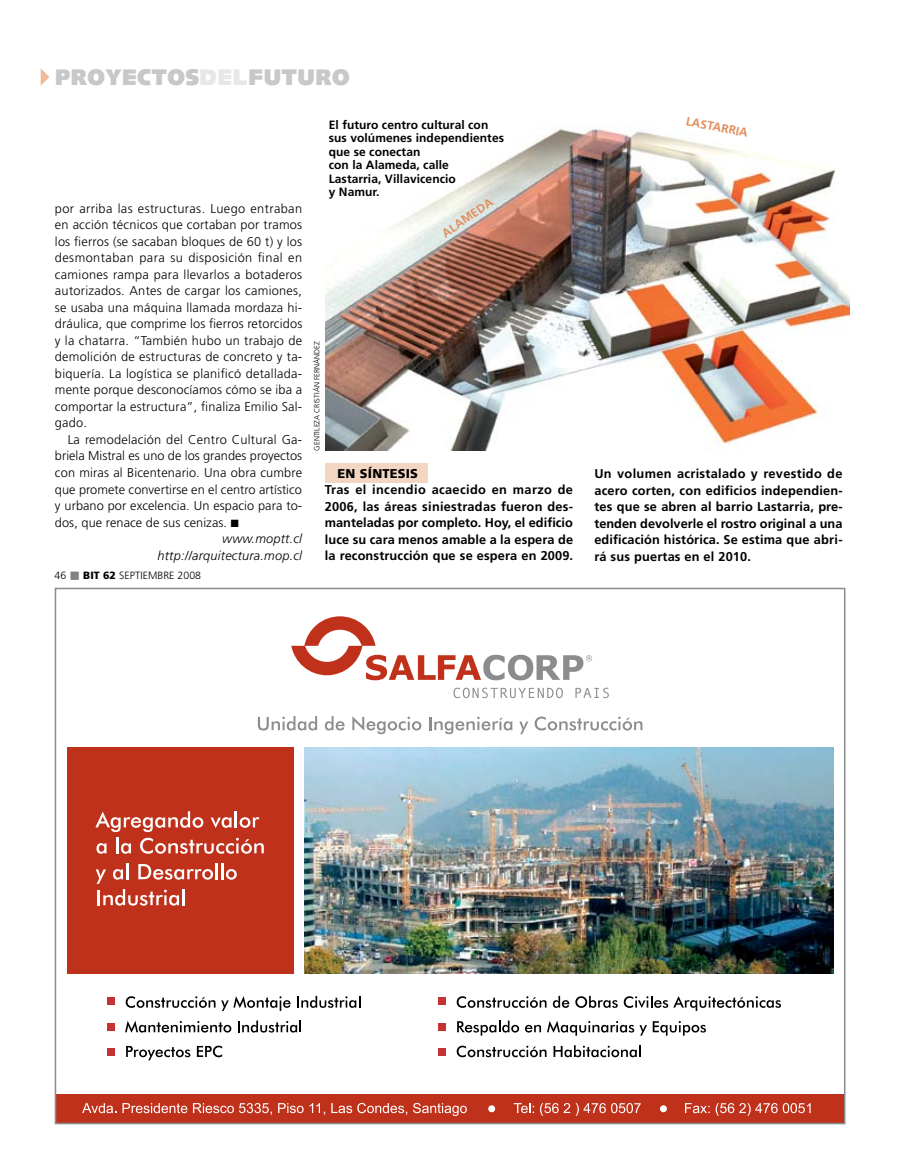
<style>
.page{position:relative;width:915px;height:1170px;background:#fff}
.page>*{position:absolute;margin:0;border:0;box-sizing:border-box;transform-origin:0 0}
.t1{font:900 22.5px "Syntax";letter-spacing:.02em;color:#c6c8ca}
.t2{font:300 12.75px/16.5px "Frutiger";letter-spacing:.01em;color:#000;text-align:justify}
.t3{font:700 12.75px/16.5px "Frutiger";letter-spacing:.01em;color:#000;text-align:justify}
.t4{font:italic 300 12.75px "Frutiger";letter-spacing:.015em;color:#000}
.t5{font:900 12.75px "Frutiger";letter-spacing:.015em;color:#000}
.t6{font:700 12px/13.5px "Frutiger";letter-spacing:.005em;color:#000}
.t7{font:700 12px "Frutiger";color:#e18f5d}
.t8{font:300 10.5px "Frutiger";letter-spacing:.005em;color:#000}
.t9{font:300 7.5px "Frutiger";letter-spacing:.005em;color:#000}
.s1{color:#e6e7e8}
.s2{color:#808284}
.s3{font-weight:900}
</style>
<div class="page">
<div style="left:324px;top:463px;width:103px;height:19px;background:#f3d6c1"></div>
<svg style="left:41px;top:69px;width:8px;height:16px"></svg>
<img style="left:325px;top:129px;width:524px;height:321px">
<div style="left:55px;top:1094px;width:789px;height:29px;background:#bf311a"></div>
<svg style="left:258px;top:716px;width:59px;height:14px"></svg>
<svg style="left:325px;top:716px;width:19px;height:14px"></svg>
<svg style="left:352px;top:716px;width:69px;height:18px"></svg>
<svg style="left:429px;top:716px;width:83px;height:18px"></svg>
<svg style="left:519px;top:721px;width:9px;height:13px"></svg>
<svg style="left:534px;top:716px;width:108px;height:14px"></svg>
<div style="left:67px;top:747px;width:227px;height:226px;background:#bf311a"></div>
<img style="left:304px;top:747px;width:528px;height:226px">
<hr style="left:97px;top:889px;width:3px;height:16px;background:#fff">
<svg style="left:103px;top:889px;width:81px;height:16px"></svg>
<svg style="left:96px;top:869px;width:10px;height:14px"></svg>
<svg style="left:113px;top:863px;width:15px;height:16px"></svg>
<svg style="left:138px;top:864px;width:75px;height:15px"></svg>
<hr style="left:215px;top:863px;width:3px;height:16px;background:#fff">
<svg style="left:221px;top:863px;width:16px;height:16px"></svg>
<svg style="left:95px;top:811px;width:169px;height:42px"></svg>
<svg style="left:126px;top:1045px;width:64px;height:15px"></svg>
<svg style="left:197px;top:1045px;width:25px;height:12px"></svg>
<svg style="left:125px;top:1021px;width:106px;height:11px"></svg>
<svg style="left:238px;top:1020px;width:63px;height:12px"></svg>
<svg style="left:126px;top:996px;width:89px;height:11px"></svg>
<svg style="left:221px;top:996px;width:69px;height:14px"></svg>
<svg style="left:297px;top:995px;width:63px;height:12px"></svg>
<div style="left:107px;top:997px;width:8px;height:8px;background:#c53233"></div>
<div style="left:107px;top:1022px;width:8px;height:8px;background:#c53233"></div>
<div style="left:107px;top:1048px;width:8px;height:8px;background:#c53233"></div>
<svg style="left:456px;top:1045px;width:90px;height:12px"></svg>
<svg style="left:553px;top:1045px;width:87px;height:12px"></svg>
<svg style="left:457px;top:1020px;width:62px;height:15px"></svg>
<svg style="left:525px;top:1024px;width:16px;height:8px"></svg>
<svg style="left:547px;top:1021px;width:99px;height:14px"></svg>
<svg style="left:652px;top:1021px;width:53px;height:14px"></svg>
<svg style="left:456px;top:996px;width:90px;height:11px"></svg>
<svg style="left:552px;top:995px;width:17px;height:12px"></svg>
<svg style="left:575px;top:995px;width:42px;height:12px"></svg>
<svg style="left:623px;top:996px;width:157px;height:14px"></svg>
<div style="left:438px;top:997px;width:7px;height:8px;background:#c53233"></div>
<div style="left:438px;top:1022px;width:7px;height:8px;background:#c53233"></div>
<div style="left:438px;top:1048px;width:7px;height:8px;background:#c53233"></div>
<svg style="left:82px;top:1103px;width:34px;height:10px"></svg>
<svg style="left:122px;top:1103px;width:65px;height:10px"></svg>
<svg style="left:193px;top:1103px;width:79px;height:11px"></svg>
<svg style="left:278px;top:1103px;width:25px;height:10px"></svg>
<svg style="left:309px;top:1103px;width:16px;height:11px"></svg>
<svg style="left:331px;top:1102px;width:76px;height:12px"></svg>
<svg style="left:413px;top:1102px;width:53px;height:13px"></svg>
<svg style="left:513px;top:1103px;width:21px;height:10px"></svg>
<svg style="left:540px;top:1102px;width:100px;height:13px"></svg>
<svg style="left:685px;top:1103px;width:24px;height:10px"></svg>
<svg style="left:715px;top:1102px;width:95px;height:13px"></svg>
<div style="left:488px;top:1105px;width:7px;height:7px;background:#fff;border-radius:50%"></div>
<svg style="left:659px;top:1105px;width:7px;height:7px"></svg>
<svg style="left:291px;top:616px;width:301px;height:64px"></svg>
<svg style="left:453px;top:687px;width:109px;height:11px"></svg>
<svg style="left:575px;top:687px;width:33px;height:11px"></svg>
<h1 class="t1" style="left:55px;top:63px;width:296px">PROYECTOS<span class="s1">DEL</span>FUTURO</h1>
<p class="t2" style="left:55px;top:200px;width:249px">por arriba las estructuras. Luego entraban en acción técnicos que cortaban por tramos los fierros (se sacaban bloques de 60 t) y los desmontaban para su disposición final en camiones rampa para llevarlos a botaderos autorizados. Antes de cargar los camiones, se usaba una máquina llamada mordaza hi&shy;dráulica, que comprime los fierros retorcidos y la chatarra. “También hubo un trabajo de demolición de estructuras de concreto y ta&shy;biquería. La logística se planificó detallada&shy;mente porque desconocíamos cómo se iba a comportar la estructura”, finaliza Emilio Sal&shy;gado.</p>
<p class="t2" style="left:68px;top:431px;width:236px">La remodelación del Centro Cultural Ga-</p>
<p class="t2" style="left:55px;top:448px;width:249px">briela M istral es uno de los grandes proyectos</p>
<p class="t2" style="left:55px;top:464px;width:248px">con miras al Bicentenario. U na obra cumbre</p>
<p class="t2" style="left:55px;top:481px;width:248px">que promete convertirse en el centro artístico</p>
<p class="t2" style="left:55px;top:497px;width:248px">y urbano por excelencia. U n espacio para to-</p>
<p class="t2" style="left:55px;top:514px;width:185px">dos, que renace de sus cenizas. ■</p>
<p class="t4" style="left:222px;top:531px;width:81px">www.moptt.cl</p>
<p class="t4" style="left:157px;top:548px;width:146px">http://arquitectura.mop.cl</p>
<p class="t8" style="left:55px;top:569px;width:148px">46 <span class="s2">■</span> <span class="s3">BIT 62</span> septiembre 2008</p>
<p class="t6" style="left:328px;top:118px;width:177px">El futuro centro cultural con sus volúmenes independientes que se conectan<br>con la Alameda, calle<br>Lastarria, Villavicencio<br>y Namur.</p>
<p class="t7" style="left:439px;top:228px;width:12px;rotate:-35deg">alameda</p>
<p class="t9" style="left:312px;top:450px;width:111px;rotate:-90deg">g entileza c ristián fernández</p>
<p class="t5" style="left:337px;top:465px;width:82px">EN SÍNTESIS</p>
<p class="t3" style="left:325px;top:481px;width:250px">Tras el incendio acaecido en marzo de 2006, las áreas siniestradas fueron des&shy;manteladas por completo. Hoy, el edificio luce su cara menos amable a la espera de la reconstrucción que se espera en 2009.</p>
<p class="t7" style="left:687px;top:114px;width:8px;rotate:11deg">lasta</p>
<p class="t7" style="left:722px;top:121px;width:26px;rotate:11deg">rria</p>
<p class="t3" style="left:594px;top:465px;width:250px">Un volumen acristalado y revestido de acero corten, con edificios independien&shy;tes que se abren al barrio Lastarria, pre&shy;tenden devolverle el rostro original a una edificación histórica. Se estima que abri&shy;rá sus puertas en el 2010.</p>
</div>
